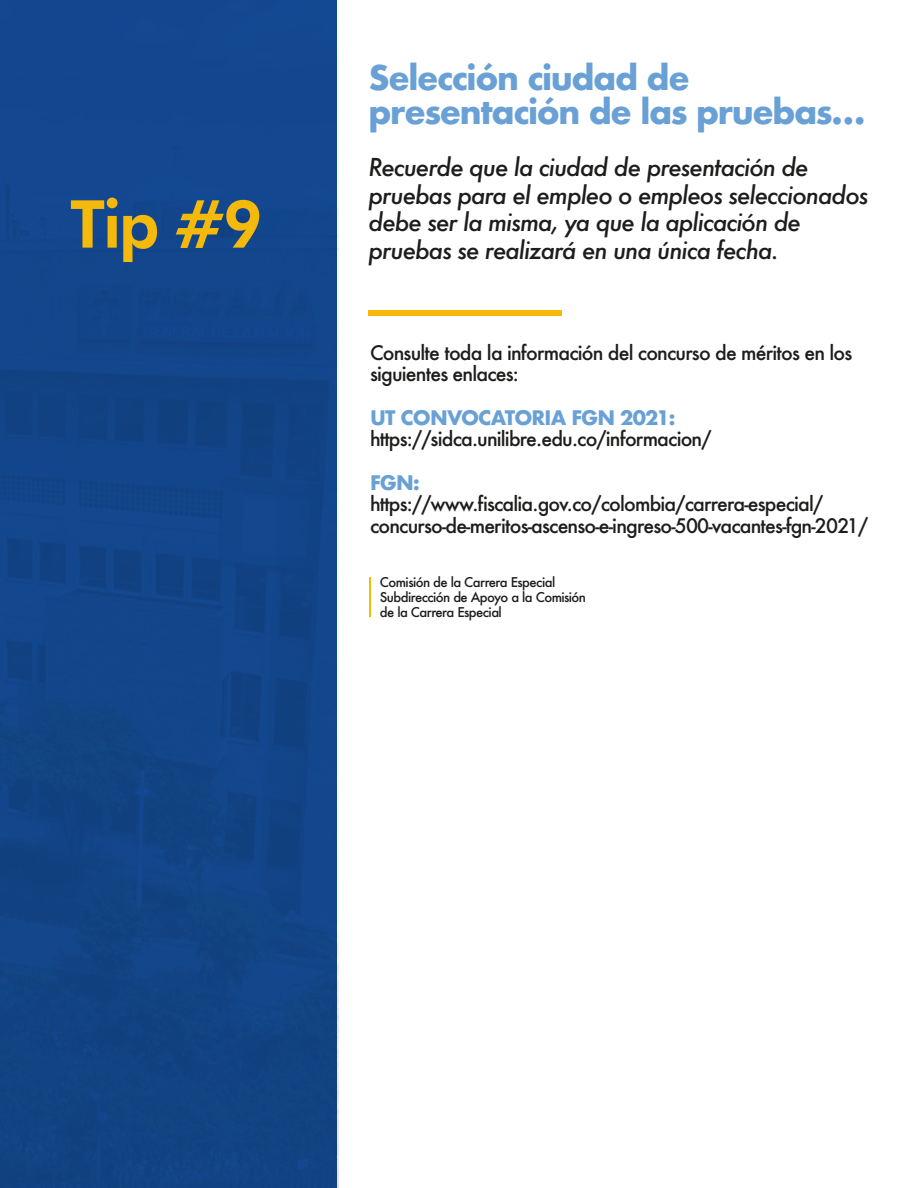
<style>
.page{position:relative;width:918px;height:1188px;background:#fff}
.page>*{position:absolute;margin:0;border:0;box-sizing:border-box;transform-origin:0 0}
.t1{font:700 66.15px "Futura BT";color:#f5b90b}
.t2{font:700 33px/34.3px "Futura";letter-spacing:-.04em;color:#69a1d6}
.t3{font:italic 500 24px/27.6px "Futura";letter-spacing:-.04em;color:#1d1d1b}
.t4{font:500 19.5px/21.6px "Futura";letter-spacing:-.04em;color:#1d1d1b}
.t5{font:700 19.5px "Futura";letter-spacing:-.04em;color:#69a1d6}
.t6{font:500 13.05px/14.7px "Futura";letter-spacing:-.04em;color:#1d1d1b}
</style>
<div class="page">
<div style="left:0;top:0;width:337px;height:1188px;background:#124589"></div>
<div style="left:369px;top:310px;width:193px;height:5px;background:#f5b90b"></div>
<hr style="left:370px;top:578px;width:1px;height:39px;background:#fab803">
<h1 class="t1" style="left:70px;top:184px;width:195px">Tip #9</h1>
<h2 class="t2" style="left:369px;top:60px;width:498px">Selección ciudad de presentación de las pruebas…</h2>
<p class="t3" style="left:369px;top:153px;width:502px">Recuerde que la ciudad de presentación de pruebas para el empleo o empleos seleccionados debe ser la misma, ya que la aplicación de</p>
<p class="t3" style="left:369px;top:236px;width:412px">pruebas se realizará en una única fecha.</p>
<p class="t4" style="left:370px;top:342px;width:484px">Consulte toda la información del concurso de méritos en los siguientes enlaces:</p>
<p class="t5" style="left:370px;top:403px;width:307px">UT CONVOCATORIA FGN 2021:</p>
<p class="t4" style="left:370px;top:428px;width:343px">https://sidca.unilibre.edu.co/informacion/</p>
<p class="t5" style="left:370px;top:468px;width:51px">FGN:</p>
<p class="t4" style="left:370px;top:493px;width:500px">https://www.fiscalia.gov.co/colombia/carrera-especial/ concurso-de-meritos-ascenso-e-ingreso-500-vacantes-fgn-2021/</p>
<p class="t6" style="left:380px;top:575px;width:208px">Comisión de la Carrera Especial<br>Subdirección de Apoyo a la Comisión de la Carrera Especial</p>
</div>
